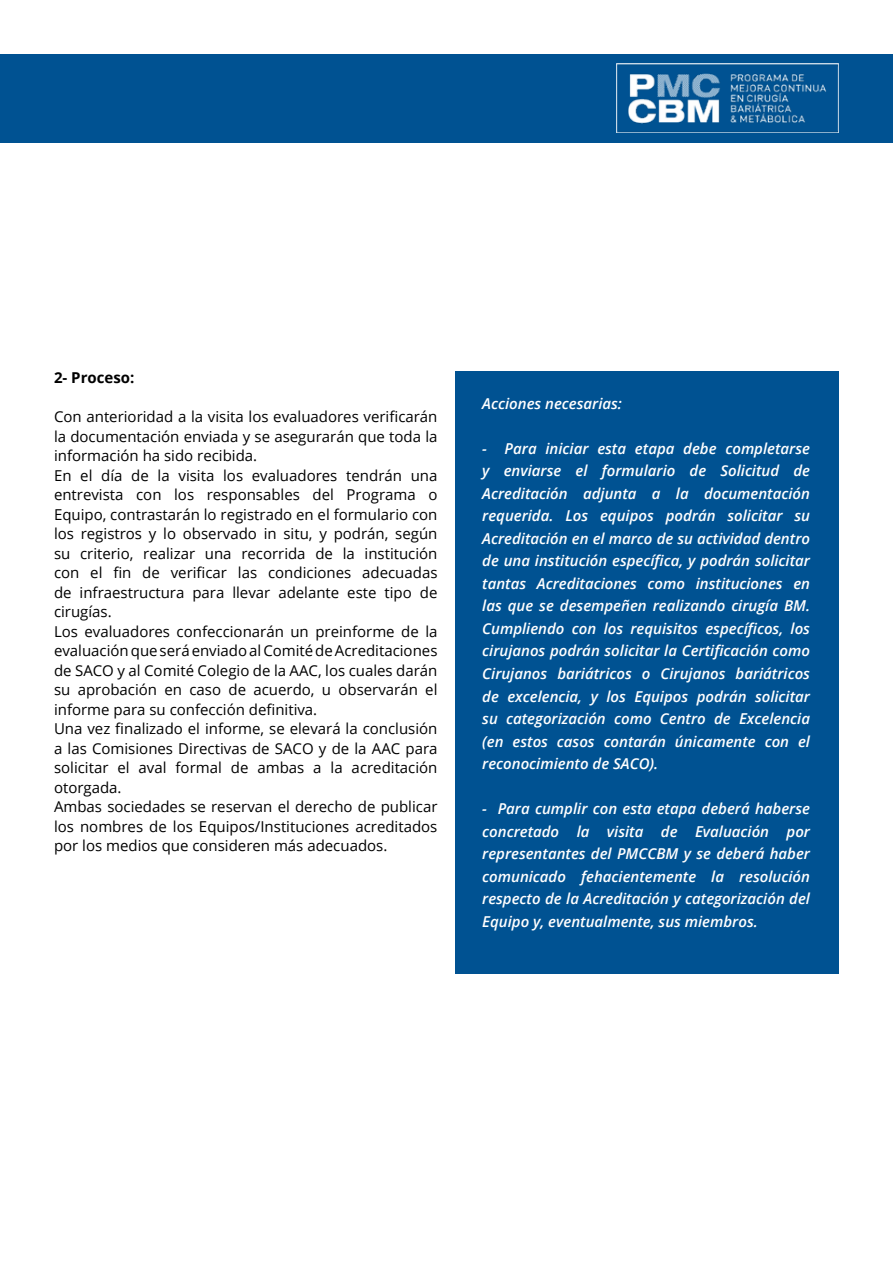
<style>
.page{position:relative;width:893px;height:1263px;background:#fff}
.page>*{position:absolute;margin:0;border:0;box-sizing:border-box;transform-origin:0 0}
.t1{font:15px/19.5px "Open Sans";color:#000}
.t2{font:italic 600 15px/22.5px "Open Sans";color:#fff;text-align:justify}
.t3{font:700 15px "Open Sans";color:#000}
</style>
<div class="page">
<div style="left:455px;top:372px;width:384px;height:602px;background:#005292"></div>
<div style="left:0;top:54px;width:893px;height:88px;background:#005292"></div>
<img style="left:616px;top:64px;width:223px;height:68px">
<p class="t3" style="left:54px;top:367px;width:82px">2- Proceso:</p>
<p class="t1" style="left:54px;top:406px;width:385px">Con anterioridad a la visita los evaluadores verificarán la documentación enviada y se asegurarán que toda la información ha sido recibida.<br>En el día de la visita los evaluadores tendrán una entrevista con los responsables del Programa o Equipo, contrastarán lo registrado en el formulario con los registros y lo observado in situ, y podrán, según su criterio, realizar una recorrida de la institución con el fin de verificar las condiciones adecuadas de infraestructura para llevar adelante este tipo de cirugías.<br>Los evaluadores confeccionarán un preinforme de la evaluación que será enviado al Comité de Acreditaciones de SACO y al Comité Colegio de la AAC, los cuales darán su aprobación en caso de acuerdo, u observarán el informe para su confección definitiva.<br>Una vez finalizado el informe, se elevará la conclusión a las Comisiones Directivas de SACO y de la AAC para solicitar el aval formal de ambas a la acreditación otorgada.<br>Ambas sociedades se reservan el derecho de publicar los nombres de los Equipos/Instituciones acreditados por los medios que consideren más adecuados.</p>
<p class="t2" style="left:482px;top:392px;width:141px">Acciones necesarias:</p>
<p class="t2" style="left:482px;top:437px;width:329px">- Para iniciar esta etapa debe completarse y enviarse el formulario de Solicitud de Acreditación adjunta a la documentación requerida. Los equipos podrán solicitar su Acreditación en el marco de su actividad dentro de una institución específica, y podrán solicitar tantas Acreditaciones como instituciones en las que se desempeñen realizando cirugía BM.<br>Cumpliendo con los requisitos específicos, los cirujanos podrán solicitar la Certificación como Cirujanos bariátricos o Cirujanos bariátricos de excelencia, y los Equipos podrán solicitar su categorización como Centro de Excelencia (en estos casos contarán únicamente con el reconocimiento de SACO).</p>
<p class="t2" style="left:482px;top:797px;width:329px">- Para cumplir con esta etapa deberá haberse concretado la visita de Evaluación por representantes del PMCCBM y se deberá haber comunicado fehacientemente la resolución respecto de la Acreditación y categorización del Equipo y, eventualmente, sus miembros.</p>
</div>
